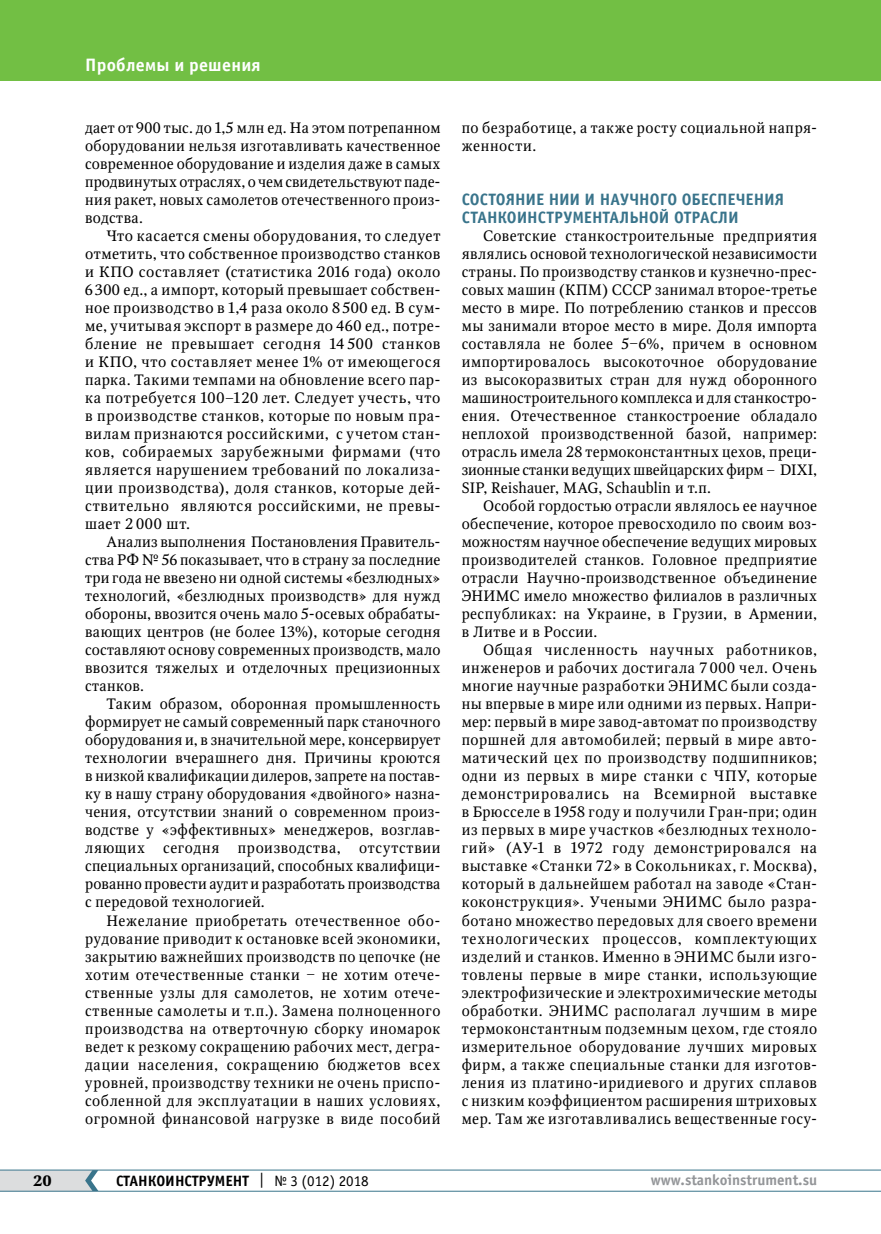
<style>
.page{position:relative;width:881px;height:1234px;background:#fff}
.page>*{position:absolute;margin:0;border:0;box-sizing:border-box;transform-origin:0 0}
.t1{font:700 18px "Officina Sans C";letter-spacing:.015em;color:#fff}
.t2{font:700 16.5px "Officina Sans C";letter-spacing:-.01em;color:#39748b}
.t3{font:15px/18px "Octava";letter-spacing:.03em;color:#000;text-align:justify}
.t4{font:700 15px "Officina Sans C";color:#000}
.t5{font:700 15px "Officina Sans C";color:#939598}
.t6{font:700 15px "Octava";color:#000}
.s1{font-weight:400}
</style>
<div class="page">
<hr style="left:0;top:1190px;width:880px;height:1px;background:#39748b">
<hr style="left:0;top:1169px;width:880px;height:1px;background:#39748b">
<svg style="left:0;top:1169px;width:98px;height:21px;background:#cdd4d7"></svg>
<div style="left:0;top:0;width:880px;height:81px;background:#72bf44"></div>
<p class="t1" style="left:85px;top:55px;width:177px">Проблемы и решения</p>
<p class="t3" style="left:85px;top:119px;width:357px">дает от 900 тыс. до 1,5 млн ед. На этом потрепанном оборудовании нельзя изготавливать качественное современное оборудование и изделия даже в самых продвинутых отраслях, о чем свидетельствуют паде&shy;ния ракет, новых самолетов отечественного произ&shy;водства.</p>
<p class="t3" style="left:85px;top:227px;width:357px;text-indent:21px">Что касается смены оборудования, то следует отметить, что собственное производство станков и КПО составляет (статистика 2016 года) около 6 300 ед., а импорт, который превышает собствен&shy;ное производство в 1,4 раза около 8 500 ед. В сум&shy;ме, учитывая экспорт в размере до 460 ед., потре&shy;бление не превышает сегодня 14 500 станков и КПО, что составляет менее 1% от имеющегося парка. Такими темпами на обновление всего пар&shy;ка потребуется 100–120 лет. Следует учесть, что в производстве станков, которые по новым пра&shy;вилам признаются российскими, с учетом стан&shy;ков, собираемых зарубежными фирмами (что является нарушением требований по локализа&shy;ции производства), доля станков, которые дей&shy;ствительно являются российскими, не превы&shy;шает 2 000 шт.</p>
<p class="t3" style="left:85px;top:533px;width:357px;text-indent:21px">Анализ выполнения Постановления Правитель&shy;ства РФ № 56 показывает, что в страну за последние три года не ввезено ни одной системы «безлюдных» технологий, «безлюдных производств» для нужд обороны, ввозится очень мало 5-осевых обрабаты&shy;вающих центров (не более 13%), которые сегодня составляют основу современных производств, мало ввозится тяжелых и отделочных прецизионных станков.</p>
<p class="t3" style="left:85px;top:695px;width:357px;text-indent:21px">Таким образом, оборонная промышленность формирует не самый современный парк станочного оборудования и, в значительной мере, консервирует технологии вчерашнего дня. Причины кроются в низкой квалификации дилеров, запрете на постав&shy;ку в нашу страну оборудования «двойного» назна&shy;чения, отсутствии знаний о современном произ&shy;водстве у «эффективных» менеджеров, возглав&shy;ляющих сегодня производства, отсутствии специальных организаций, способных квалифици&shy;рованно провести аудит и разработать производства с передовой технологией.</p>
<p class="t3" style="left:85px;top:911px;width:357px;text-indent:21px">Нежелание приобретать отечественное обо&shy;рудование приводит к остановке всей экономики, закрытию важнейших производств по цепочке (не хотим отечественные станки ‒ не хотим отече&shy;ственные узлы для самолетов, не хотим отече&shy;ственные самолеты и т.п.). Замена полноценного производства на отверточную сборку иномарок ведет к резкому сокращению рабочих мест, дегра&shy;дации населения, сокращению бюджетов всех уровней, производству техники не очень приспо&shy;собленной для эксплуатации в наших условиях, огромной финансовой нагрузке в виде пособий</p>
<p class="t3" style="left:461px;top:119px;width:357px">по безработице, а также росту социальной напря&shy;женности.</p>
<p class="t2" style="left:461px;top:190px;width:18px">Состо</p>
<p class="t2" style="left:505px;top:190px;width:20px">яние</p>
<p class="t2" style="left:548px;top:190px;width:162px">НИИ и научного обеспе</p>
<p class="t2" style="left:735px;top:190px;width:49px">чения</p>
<p class="t2" style="left:461px;top:208px;width:11px">станкоинстр</p>
<p class="t2" style="left:563px;top:208px;width:19px">умента</p>
<p class="t2" style="left:619px;top:208px;width:64px">льной отрас</p>
<p class="t2" style="left:718px;top:208px;width:19px">ли</p>
<p class="t3" style="left:461px;top:227px;width:357px;text-indent:21px">Советские станкостроительные предприятия являлись основой технологической независимости страны. По производству станков и кузнечно-прес&shy;совых машин (КПМ) СССР занимал второе-третье место в мире. По потреблению станков и прессов мы занимали второе место в мире. Доля импорта составляла не более 5‒6%, причем в основном импортировалось высокоточное оборудование из высокоразвитых стран для нужд оборонного машиностроительного комплекса и для станкостро&shy;ения. Отечественное станкостроение обладало неплохой производственной базой, например: отрасль имела 28 термоконстантных цехов, преци&shy;зионные станки ведущих швейцарских фирм – DIXI, SIP, Reishauer, MAG, Schaublin и т.п.</p>
<p class="t3" style="left:461px;top:497px;width:357px;text-indent:21px">Особой гордостью отрасли являлось ее научное обеспечение, которое превосходило по своим воз&shy;можностям научное обеспечение ведущих мировых производителей станков. Головное предприятие отрасли Научно-производственное объединение ЭНИМС имело множество филиалов в различных республиках: на Украине, в Грузии, в Армении, в Литве и в России.</p>
<p class="t3" style="left:461px;top:641px;width:357px;text-indent:21px">Общая численность научных работников, инженеров и рабочих достигала 7 000 чел. Очень многие научные разработки ЭНИМС были созда&shy;ны впервые в мире или одними из первых. Напри&shy;мер: первый в мире завод-автомат по производству поршней для автомобилей; первый в мире авто&shy;матический цех по производству подшипников; одни из первых в мире станки с ЧПУ, которые демонстрировались на Всемирной выставке в Брюсселе в 1958 году и получили Гран-при; один из первых в мире участков «безлюдных техноло&shy;гий» (АУ-1 в 1972 году демонстрировался на выставке «Станки 72» в Сокольниках, г. Москва), который в дальнейшем работал на заводе «Стан&shy;коконструкция». Учеными ЭНИМС было разра&shy;ботано множество передовых для своего времени технологических процессов, комплектующих изделий и станков. Именно в ЭНИМС были изго&shy;товлены первые в мире станки, использующие электрофизические и электрохимические методы обработки. ЭНИМС располагал лучшим в мире термоконстантным подземным цехом, где стояло измерительное оборудование лучших мировых фирм, а также специальные станки для изготов&shy;ления из платино-иридиевого и других сплавов с низким коэффициентом расширения штриховых мер. Там же изготавливались вещественные госу-</p>
<p class="t6" style="left:33px;top:1170px;width:20px">20</p>
<p class="t4" style="left:116px;top:1171px;width:254px">СТАНКОИНСТРУМЕНТ <span class="s1">| № 3 (012) 2018</span></p>
<p class="t5" style="left:650px;top:1171px;width:168px">www.stankoinstrument.su</p>
</div>
